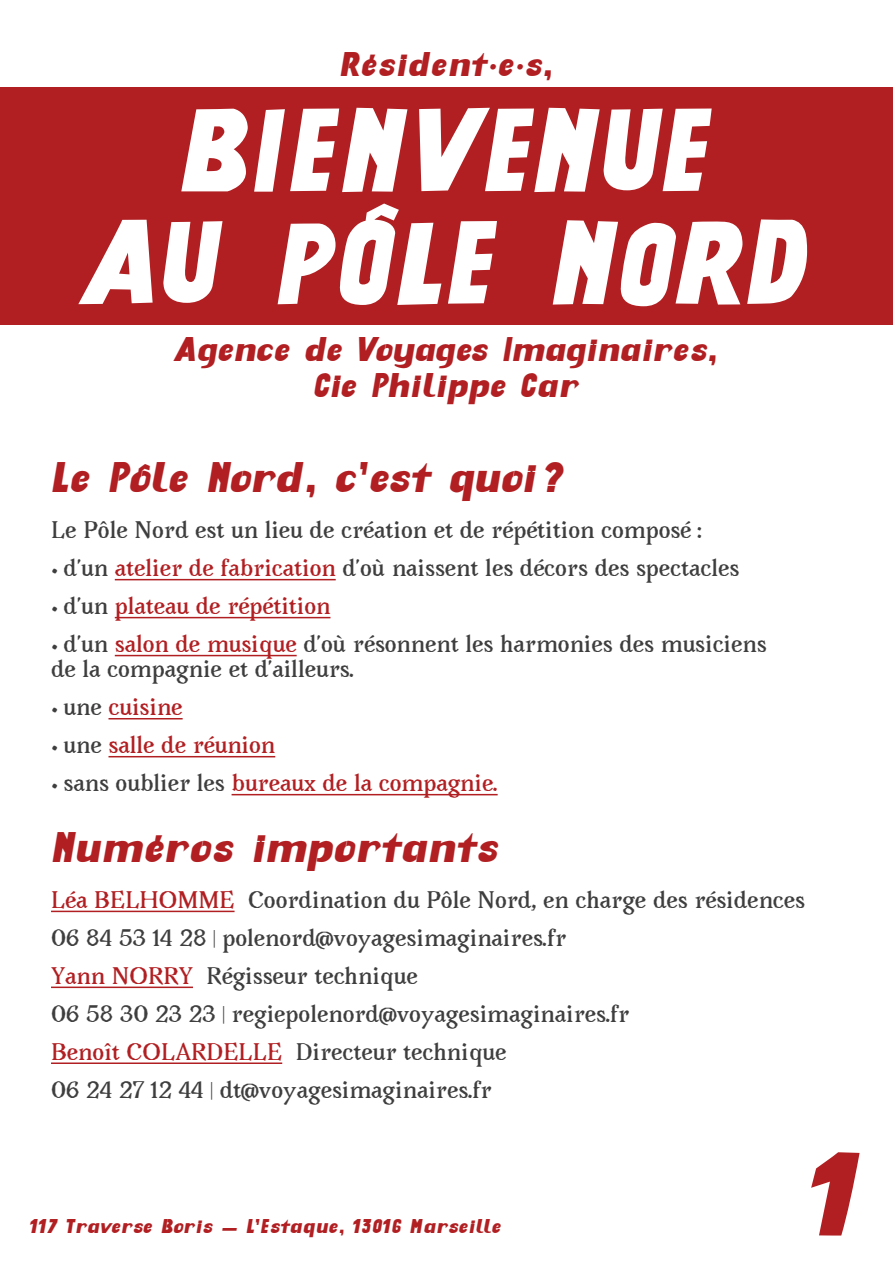
<style>
.page{position:relative;width:893px;height:1263px;background:#fff}
.page>*{position:absolute;margin:0;border:0;box-sizing:border-box;transform-origin:0 0}
.t1{font:130.5px/112.5px "Crickx";letter-spacing:-.02em;color:#fff;text-align:center}
.t2{font:130.5px "Crickx";color:#b11f22}
.t3{font:45px "Crickx Shark Cut";letter-spacing:-.02em;color:#b11f22}
.t4{font:36px/36px "Crickx Shark Cut";letter-spacing:-.02em;color:#b11f22;text-align:center}
.t5{font:36px "Crickx Shark Cut";color:#b11f22}
.t6{font:700 21px/38px "Avara";color:#3e3e3f}
.t7{font:700 21px "Avara";color:#b11f22}
.t8{font:21px "Crickx Shark Cut";color:#b11f22}
.s1{font-size:16.5px}
.s2{color:#b11f22}
.s3{font-size:16.5px;color:#3e3e3f}
.s4{color:#3e3e3f}
</style>
<div class="page">
<div style="left:0;top:87px;width:893px;height:238px;background:#b11f22"></div>
<hr style="left:115px;top:579px;width:221px;height:1px;background:#b11f22">
<hr style="left:115px;top:617px;width:215px;height:1px;background:#b11f22">
<hr style="left:115px;top:655px;width:182px;height:1px;background:#b11f22">
<hr style="left:109px;top:718px;width:74px;height:1px;background:#b11f22">
<hr style="left:109px;top:756px;width:166px;height:1px;background:#b11f22">
<hr style="left:232px;top:794px;width:266px;height:1px;background:#b11f22">
<hr style="left:51px;top:911px;width:184px;height:1px;background:#b11f22">
<hr style="left:51px;top:986px;width:142px;height:2px;background:#b11f22">
<hr style="left:51px;top:1062px;width:231px;height:2px;background:#b11f22">
<h3 class="t5" style="left:340px;top:47px;width:215px">Résident·e·s,</h3>
<h1 class="t1" style="left:81px;top:93px;width:732px">BIENVENUE<br>AU PÔLE NORD</h1>
<h3 class="t4" style="left:175px;top:332px;width:545px">Agence de Voyages Imaginaires,<br>Cie Philippe Car</h3>
<h2 class="t3" style="left:51px;top:456px;width:516px">Le Pôle Nord, c’est quoi?</h2>
<p class="t6" style="left:51px;top:511px;width:653px">Le Pôle Nord est un lieu de création et de répétition composé :</p>
<p class="t6" style="left:51px;top:549px;width:690px"><span class="s1">•</span> d’un <span class="s2">atelier de fabrication</span> d’où naissent les décors des spectacles</p>
<p class="t7" style="left:51px;top:591px;width:281px"><span class="s3">•</span> <span class="s4">d’un</span> plateau de répétition</p>
<p class="t6" style="left:51px;top:632px;width:717px;line-height:25.2px"><span class="s1">•</span> d’un <span class="s2">salon de musique</span> d’où résonnent les harmonies des musiciens de la compagnie et d’ailleurs.</p>
<p class="t7" style="left:51px;top:692px;width:133px"><span class="s3">•</span> <span class="s4">une</span> cuisine</p>
<p class="t7" style="left:51px;top:730px;width:226px"><span class="s3">•</span> <span class="s4">une</span> salle de réunion</p>
<p class="t7" style="left:51px;top:768px;width:448px"><span class="s3">•</span> <span class="s4">sans oublier les</span> bureaux de la compagnie.</p>
<h2 class="t3" style="left:51px;top:825px;width:449px">Numéros importants</h2>
<p class="t6" style="left:51px;top:881px;width:755px"><span class="s2">Léa BELHOMME</span> Coordination du Pôle Nord, en charge des résidences 06 84 53 14 28 | polenord@voyagesimaginaires.fr<br><span class="s2">Yann NORRY</span> Régisseur technique<br>06 58 30 23 23 | regiepolenord@voyagesimaginaires.fr<br><span class="s2">Benoît COLARDELLE</span> Directeur technique<br>06 24 27 12 44 | dt@voyagesimaginaires.fr</p>
<p class="t8" style="left:30px;top:1216px;width:473px">117 Traverse Boris — L'Estaque, 13016 Marseille</p>
<h1 class="t2" style="left:806px;top:1129px;width:59px">1</h1>
</div>
